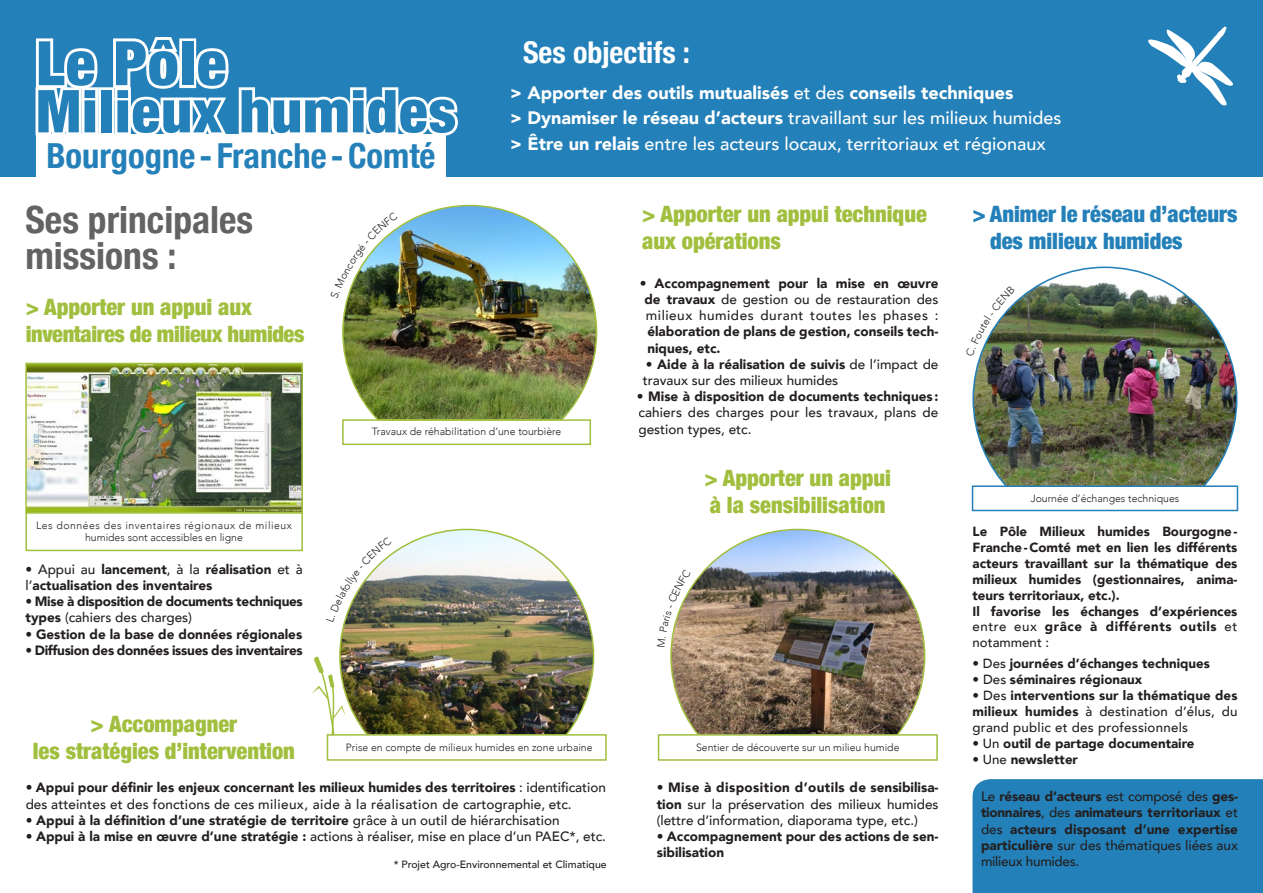
<style>
.page{position:relative;width:1263px;height:893px;background:#fff}
.page>*{position:absolute;margin:0;border:0;box-sizing:border-box;transform-origin:0 0}
.t1{font:900 condensed 61.35px "Helvetica Neue";letter-spacing:.02em;color:#2480b8}
.t2{font:900 condensed 59.25px "Helvetica Neue";letter-spacing:.02em;color:#2480b8}
.t3{font:700 condensed 37.5px "Helvetica Neue";color:#636366}
.t4{font:700 condensed 34.5px "Helvetica Neue";color:#2480b8}
.t5{font:700 condensed 30px "Helvetica Neue";color:#fff}
.t6{font:900 condensed 22.5px "Helvetica Neue";color:#a1bf3e}
.t7{font:900 condensed 22.5px "Helvetica Neue";color:#2480b8}
.t8{font:900 condensed 22.5px "Helvetica Neue";letter-spacing:-.02em;color:#a1bf3e}
.t9{font:500 18px "Avenir";color:#fff}
.t10{font:900 18px "Avenir";color:#fff}
.t11{font:900 13.5px/16.2px "Avenir";color:#231f20}
.t12{font:500 13.5px/16.2px "Avenir";color:#231f20}
.t13{font:900 13.5px/16.2px "Avenir";letter-spacing:-.02em;color:#231f20}
.t14{font:900 13.2px/15.9px "Avenir";color:#231f20;text-align:justify}
.t15{font:500 13.2px/15.9px "Avenir";letter-spacing:.02em;color:#231f20;text-align:justify}
.t16{font:300 10.5px "Avenir";color:#231f20}
.t17{font:300 10.5px/12.6px "Avenir";letter-spacing:.05em;color:#231f20;text-align:center}
.t18{font:500 10.5px "Avenir";color:#231f20}
.s1{font-weight:500}
.s2{font-weight:900}
</style>
<div class="page">
<div style="left:972px;top:779px;width:291px;height:114px;background:#2480b8"></div>
<div style="left:0;top:0;width:1263px;height:176px;background:#2480b8"></div>
<img style="left:28px;top:366px;width:272px;height:144px">
<div style="left:25px;top:363px;width:278px;height:150px;border:2px solid #a1bf3e"></div>
<img style="left:339px;top:528px;width:256px;height:206px">
<img style="left:670px;top:528px;width:256px;height:206px">
<img style="left:972px;top:266px;width:266px;height:219px">
<img style="left:342px;top:204px;width:256px;height:215px">
<div style="left:26px;top:512px;width:277px;height:39px;border:2px solid #a1bf3e"></div>
<div style="left:327px;top:734px;width:280px;height:27px;background:#fff;border:2px solid #a1bf3e"></div>
<div style="left:658px;top:734px;width:280px;height:27px;background:#fff;border:2px solid #a1bf3e"></div>
<div style="left:972px;top:485px;width:266px;height:26px;background:#fff;border:2px solid #2480b8"></div>
<div style="left:98px;top:87px;width:16px;height:48px;border:6px solid #fff"></div>
<svg style="left:35px;top:38px;width:66px;height:98px"></svg>
<svg style="left:110px;top:37px;width:348px;height:103px"></svg>
<div style="left:36px;top:134px;width:409px;height:46px;background:#fff"></div>
<svg style="left:1148px;top:26px;width:85px;height:80px"></svg>
<div style="left:342px;top:419px;width:249px;height:26px;border:2px solid #a1bf3e"></div>
<svg style="left:310px;top:656px;width:37px;height:81px"></svg>
<svg style="left:342px;top:212px;width:56px;height:87px"></svg>
<svg style="left:339px;top:536px;width:53px;height:86px"></svg>
<svg style="left:670px;top:569px;width:21px;height:78px"></svg>
<svg style="left:972px;top:286px;width:43px;height:71px"></svg>
<p class="t1" style="left:36px;top:13px;width:192px">Le Pôle</p>
<p class="t2" style="left:36px;top:63px;width:421px">Milieux humides</p>
<p class="t4" style="left:46px;top:127px;width:391px">Bourgogne - Franche -Comté</p>
<p class="t3" style="left:26px;top:188px;width:229px">Ses principales</p>
<p class="t3" style="left:26px;top:224px;width:153px">missions :</p>
<p class="t5" style="left:523px;top:27px;width:169px">Ses objectifs :</p>
<p class="t10" style="left:510px;top:77px;width:504px">&gt; Apporter des outils mutualisés <span class="s1">et des</span> conseils techniques</p>
<p class="t9" style="left:510px;top:103px;width:553px"><span class="s2">&gt; Dynamiser le réseau d’acteurs</span> travaillant sur les milieux humides</p>
<p class="t9" style="left:510px;top:128px;width:537px"><span class="s2">&gt; Être un relais</span> entre les acteurs locaux, territoriaux et régionaux</p>
<p class="t6" style="left:642px;top:195px;width:286px">&gt; Apporter un appui technique</p>
<p class="t6" style="left:642px;top:222px;width:140px">aux opérations</p>
<p class="t7" style="left:972px;top:195px;width:266px">&gt; Animer le réseau d’acteurs</p>
<p class="t7" style="left:990px;top:222px;width:194px">des milieux humides</p>
<p class="t6" style="left:26px;top:289px;width:228px">&gt; Apporter un appui aux</p>
<p class="t8" style="left:26px;top:316px;width:280px">inventaires de milieux humides</p>
<p class="t17" style="left:36px;top:519px;width:257px">Les données des inventaires régionaux de milieux humides sont accessibles en ligne</p>
<p class="t11" style="left:26px;top:561px;width:279px"><span class="s1">• Appui au</span> lancement<span class="s1">, à la</span> réalisation <span class="s1">et à l’</span>actualisation des inventaires</p>
<p class="t13" style="left:26px;top:593px;width:279px"><span class="s1">•</span> Mise à disposition de documents techniques types <span class="s1">(cahiers des charges)</span></p>
<p class="t11" style="left:26px;top:625px;width:278px"><span class="s1">•</span> Gestion de la base de données régionales</p>
<p class="t13" style="left:26px;top:642px;width:279px"><span class="s1">•</span> Diffusion des données issues des inventaires</p>
<p class="t6" style="left:91px;top:706px;width:148px">&gt; Accompagner</p>
<p class="t6" style="left:33px;top:733px;width:264px">les stratégies d’intervention</p>
<p class="t16" style="left:372px;top:425px;width:191px">Travaux de réhabilitation d’une tourbière</p>
<p class="t11" style="left:644px;top:275px;width:296px;text-align:justify;text-indent:-4px"><span class="s1">•</span> Accompagnement pour la mise en œuvre de travaux <span class="s1">de gestion ou de restauration des milieux humides durant toutes les phases : </span>élaboration de plans de gestion, conseils tech&shy;niques, etc.</p>
<p class="t12" style="left:643px;top:355px;width:297px"><span class="s2">• Aide à la réalisation de suivis</span> de l’impact de travaux sur des milieux humides</p>
<p class="t12" style="left:637px;top:388px;width:303px;text-align:justify"><span class="s2">• Mise à disposition de documents techniques : </span>cahiers des charges pour les travaux, plans de gestion types, etc.</p>
<p class="t6" style="left:704px;top:460px;width:188px">&gt; Apporter un appui</p>
<p class="t6" style="left:710px;top:487px;width:177px">à la sensibilisation</p>
<p class="t16" style="left:346px;top:741px;width:248px">Prise en compte de milieux humides en zone urbaine</p>
<p class="t16" style="left:696px;top:741px;width:205px">Sentier de découverte sur un milieu humide</p>
<p class="t12" style="left:26px;top:779px;width:582px">• <span class="s2">Appui pour définir les enjeux concernant les milieux humides des territoires</span> : identification des atteintes et des fonctions de ces milieux, aide à la réalisation de cartographie, etc.</p>
<p class="t11" style="left:26px;top:812px;width:535px"><span class="s1">•</span> Appui à la définition d’une stratégie de territoire <span class="s1">grâce à un outil de hiérarchisation</span></p>
<p class="t12" style="left:26px;top:827px;width:582px">• <span class="s2">Appui à la mise en œuvre d’une stratégie :</span> actions à réaliser, mise en place d’un PAEC*, etc.</p>
<p class="t18" style="left:394px;top:856px;width:215px">* Projet Agro-Environnemental et Climatique</p>
<p class="t12" style="left:657px;top:779px;width:283px;text-align:justify">• <span class="s2">Mise à disposition d’outils de sensibilisa&shy;tion</span> sur la préservation des milieux humides (lettre d’information, diaporama type, etc.)</p>
<p class="t11" style="left:657px;top:828px;width:283px"><span class="s1">•</span> Accompagnement pour des actions de sen&shy;sibilisation</p>
<p class="t16" style="left:1031px;top:493px;width:150px">Journée d’échanges techniques</p>
<p class="t14" style="left:972px;top:523px;width:266px">Le Pôle Milieux humides Bourgogne-Franche-Comté met en lien les différents acteurs travaillant sur la thématique des milieux humides (gestionnaires, anima&shy;teurs territoriaux, etc.).</p>
<p class="t14" style="left:972px;top:603px;width:266px">Il favorise les échanges d’expériences <span class="s1">entre eux</span> grâce à différents outils <span class="s1">et notamment :</span></p>
<p class="t14" style="left:972px;top:655px;width:239px"><span class="s1">• Des</span> journées d’échanges techniques</p>
<p class="t14" style="left:972px;top:671px;width:171px">• <span class="s1">Des</span> séminaires régionaux</p>
<p class="t15" style="left:972px;top:687px;width:266px">• Des <span class="s2">interventions sur la thématique des milieux humides</span> à destination d’élus, du grand public et des professionnels</p>
<p class="t14" style="left:972px;top:735px;width:223px"><span class="s1">• Un</span> outil de partage documentaire</p>
<p class="t14" style="left:972px;top:751px;width:107px"><span class="s1">• Une</span> newsletter</p>
<p class="t11" style="left:981px;top:788px;width:258px;text-align:justify"><span class="s1">Le</span> réseau d’acteurs <span class="s1">est composé des</span> ges&shy;tionnaires<span class="s1">, des</span> animateurs territoriaux <span class="s1">et des</span> acteurs disposant d’une expertise particulière <span class="s1">sur des thématiques liées aux milieux humides.</span></p>
</div>
